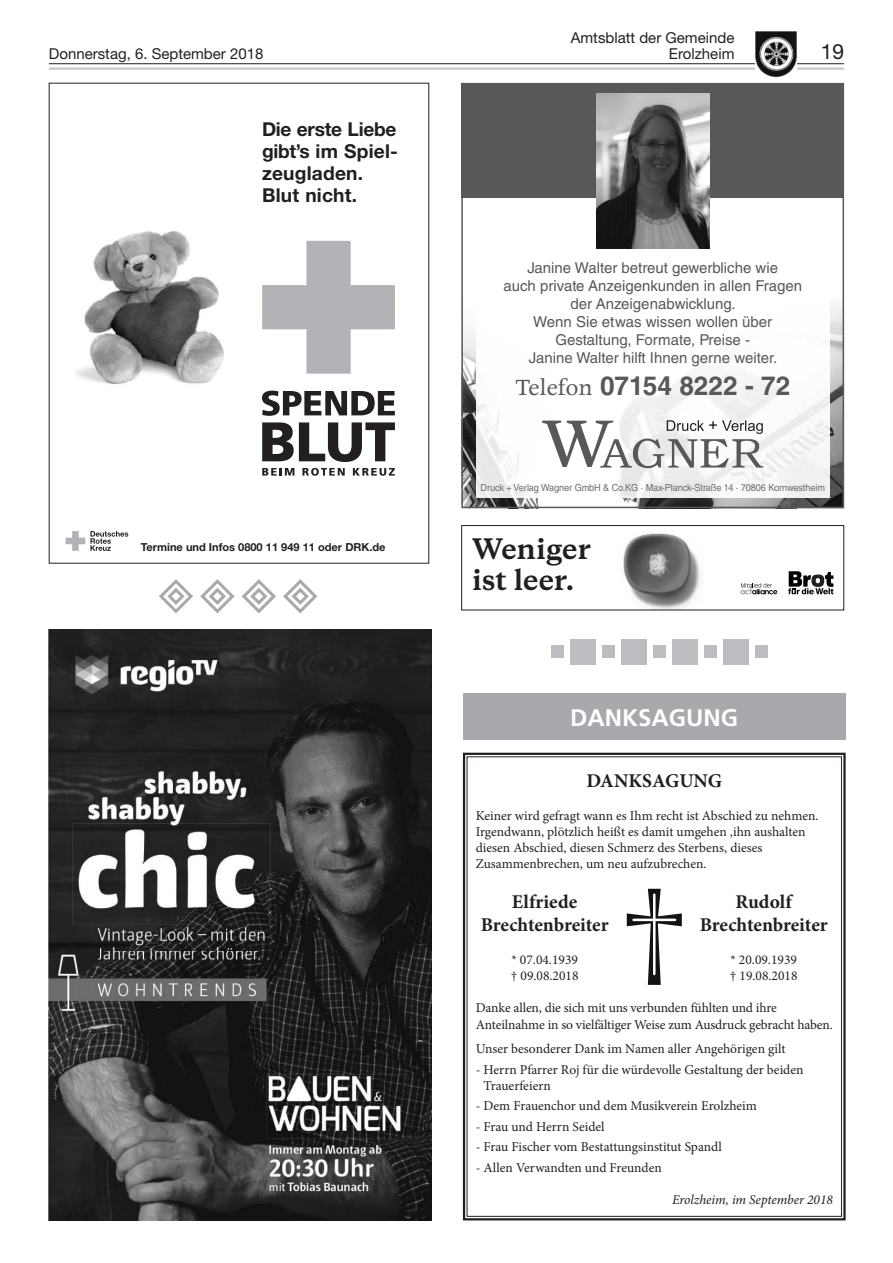
<style>
.page{position:relative;width:893px;height:1263px;background:#fff}
.page>*{position:absolute;margin:0;border:0;box-sizing:border-box;transform-origin:0 0}
.t1{font:700 26.55px/30.8px "Galaxie Copernicus";color:#231f20}
.t2{font:700 26.25px "Helvetica LT Std";color:#57585a}
.t3{font:700 24px "Frutiger LT Std";color:#fff}
.t4{font:21px "Helvetica Neue LT Std";color:#231f20}
.t5{font:700 19.5px "Minion Pro";letter-spacing:-.005em;color:#231f20}
.t6{font:700 19.2px/22px "Helvetica Neue";letter-spacing:.01em;color:#231f20}
.t7{font:15px/18px "Helvetica LT Std";color:#57585a;text-align:center}
.t8{font:15px "Helvetica Neue LT Std";color:#231f20}
.t9{font:13.5px/16.2px "Minion Pro";color:#231f20}
.t10{font:italic 13.5px "Minion Pro";letter-spacing:-.005em;color:#231f20}
.t11{font:700 11.1px "Helvetica Neue";color:#231f20}
.t12{font:9.75px "Helvetica LT Std";letter-spacing:-.01em;color:#6c6d70;scale:.94 1}
.s1{font-family:"Apollo MT Std";font-weight:400}
</style>
<div class="page">
<hr style="left:49px;top:67px;width:795px;height:3px;background:#c7c8ca">
<hr style="left:49px;top:63px;width:795px;height:1px;background:#231f20">
<img style="left:755px;top:32px;width:41px;height:46px">
<svg style="left:463px;top:753px;width:383px;height:467px"></svg>
<svg style="left:627px;top:889px;width:55px;height:96px"></svg>
<div style="left:463px;top:693px;width:383px;height:47px;background:#a8a9ad"></div>
<svg style="left:262px;top:468px;width:32px;height:8px"></svg>
<svg style="left:302px;top:468px;width:43px;height:8px"></svg>
<svg style="left:353px;top:468px;width:42px;height:8px"></svg>
<svg style="left:262px;top:422px;width:133px;height:40px"></svg>
<svg style="left:262px;top:391px;width:133px;height:25px"></svg>
<svg style="left:262px;top:241px;width:133px;height:133px"></svg>
<svg style="left:66px;top:531px;width:62px;height:20px"></svg>
<img style="left:76px;top:230px;width:148px;height:155px">
<img style="left:49px;top:629px;width:383px;height:591px">
<img style="left:464px;top:333px;width:45px;height:172px">
<img style="left:796px;top:304px;width:45px;height:201px">
<img style="left:509px;top:497px;width:287px;height:8px">
<img style="left:476px;top:304px;width:353px;height:193px">
<div style="left:461px;top:83px;width:383px;height:115px;background:#57585a"></div>
<svg style="left:542px;top:420px;width:221px;height:48px"></svg>
<div style="left:461px;top:83px;width:383px;height:425px;border:2px solid #57585a"></div>
<img style="left:596px;top:93px;width:113px;height:156px">
<svg style="left:159px;top:579px;width:158px;height:34px"></svg>
<img style="left:623px;top:533px;width:77px;height:75px">
<div style="left:461px;top:525px;width:383px;height:85px;border:1px solid #231f20"></div>
<svg style="left:740px;top:583px;width:37px;height:11px"></svg>
<svg style="left:788px;top:571px;width:45px;height:23px"></svg>
<div style="left:551px;top:645px;width:12px;height:13px;background:#bcbdc0"></div>
<div style="left:602px;top:645px;width:12px;height:13px;background:#bcbdc0"></div>
<div style="left:653px;top:645px;width:12px;height:13px;background:#bcbdc0"></div>
<div style="left:704px;top:645px;width:12px;height:13px;background:#bcbdc0"></div>
<div style="left:755px;top:645px;width:12px;height:13px;background:#bcbdc0"></div>
<div style="left:570px;top:639px;width:25px;height:25px;background:#bcbdc0"></div>
<div style="left:621px;top:639px;width:25px;height:25px;background:#bcbdc0"></div>
<div style="left:672px;top:639px;width:25px;height:25px;background:#bcbdc0"></div>
<div style="left:723px;top:639px;width:25px;height:25px;background:#bcbdc0"></div>
<p class="t8" style="left:571px;top:28px;width:165px">Amtsblatt der Gemeinde</p>
<p class="t8" style="left:49px;top:45px;width:216px">Donnerstag, 6. September 2018</p>
<p class="t8" style="left:669px;top:45px;width:67px">Erolzheim</p>
<h3 class="t4" style="left:821px;top:39px;width:25px">19</h3>
<h3 class="t6" style="left:262px;top:118px;width:138px">Die erste Liebe gibt’s im Spiel&shy;zeugladen.<br>Blut nicht.</h3>
<p class="t11" style="left:141px;top:540px;width:246px">Termine und Infos 0800 11 949 11 oder DRK.de</p>
<p class="t7" style="left:503px;top:259px;width:300px">Janine Walter betreut gewerbliche wie<br>auch private Anzeigenkunden in allen Fragen der Anzeigenabwicklung.<br>Wenn Sie etwas wissen wollen über Gestaltung, Formate, Preise -<br>Janine Walter hilft Ihnen gerne weiter.</p>
<h2 class="t2" style="left:515px;top:370px;width:277px"><span class="s1">Telefon</span> 07154 8222 - 72</h2>
<p class="t12" style="left:480px;top:482px;width:368px">Druck + Verlag Wagner GmbH &amp; Co.KG · Max-Planck-Straße 14 · 70806 Kornwestheim</p>
<h1 class="t1" style="left:472px;top:534px;width:120px">Weniger ist leer.</h1>
<h3 class="t3" style="left:570px;top:703px;width:169px">DANKSAGUNG</h3>
<h3 class="t5" style="left:586px;top:767px;width:137px">DANKSAGUNG</h3>
<p class="t9" style="left:476px;top:807px;width:344px">Keiner wird gefragt wann es Ihm recht ist Abschied zu nehmen.<br>Irgendwann, plötzlich heißt es damit umgehen ,ihn aushalten diesen Abschied, diesen Schmerz des Sterbens, dieses Zusammenbrechen, um neu aufzubrechen.</p>
<h3 class="t5" style="left:512px;top:888px;width:67px">Elfriede</h3>
<h3 class="t5" style="left:736px;top:888px;width:58px">Rudolf</h3>
<h3 class="t5" style="left:481px;top:911px;width:129px">Brechtenbreiter</h3>
<h3 class="t5" style="left:700px;top:911px;width:129px">Brechtenbreiter</h3>
<p class="t9" style="left:511px;top:951px;width:68px">* 07.04.1939</p>
<p class="t9" style="left:730px;top:951px;width:68px">* 20.09.1939</p>
<p class="t9" style="left:511px;top:968px;width:69px">† 09.08.2018</p>
<p class="t9" style="left:730px;top:968px;width:69px">† 19.08.2018</p>
<p class="t9" style="left:476px;top:1000px;width:359px">Danke allen, die sich mit uns verbunden fühlten und ihre<br>Anteilnahme in so vielfältiger Weise zum Ausdruck gebracht haben.</p>
<p class="t9" style="left:476px;top:1041px;width:311px">Unser besonderer Dank im Namen aller Angehörigen gilt</p>
<p class="t9" style="left:484px;top:1061px;width:321px;text-indent:-8px">- Herrn Pfarrer Roj für die würdevolle Gestaltung der beiden<br>Trauerfeiern</p>
<p class="t9" style="left:476px;top:1098px;width:283px">- Dem Frauenchor und dem Musikverein Erolzheim</p>
<p class="t9" style="left:476px;top:1118px;width:130px">- Frau und Herrn Seidel</p>
<p class="t9" style="left:476px;top:1139px;width:248px">- Frau Fischer vom Bestattungsinstitut Spandl</p>
<p class="t9" style="left:476px;top:1159px;width:188px">- Allen Verwandten und Freunden</p>
<p class="t10" style="left:672px;top:1191px;width:162px">Erolzheim, im September 2018</p>
</div>
